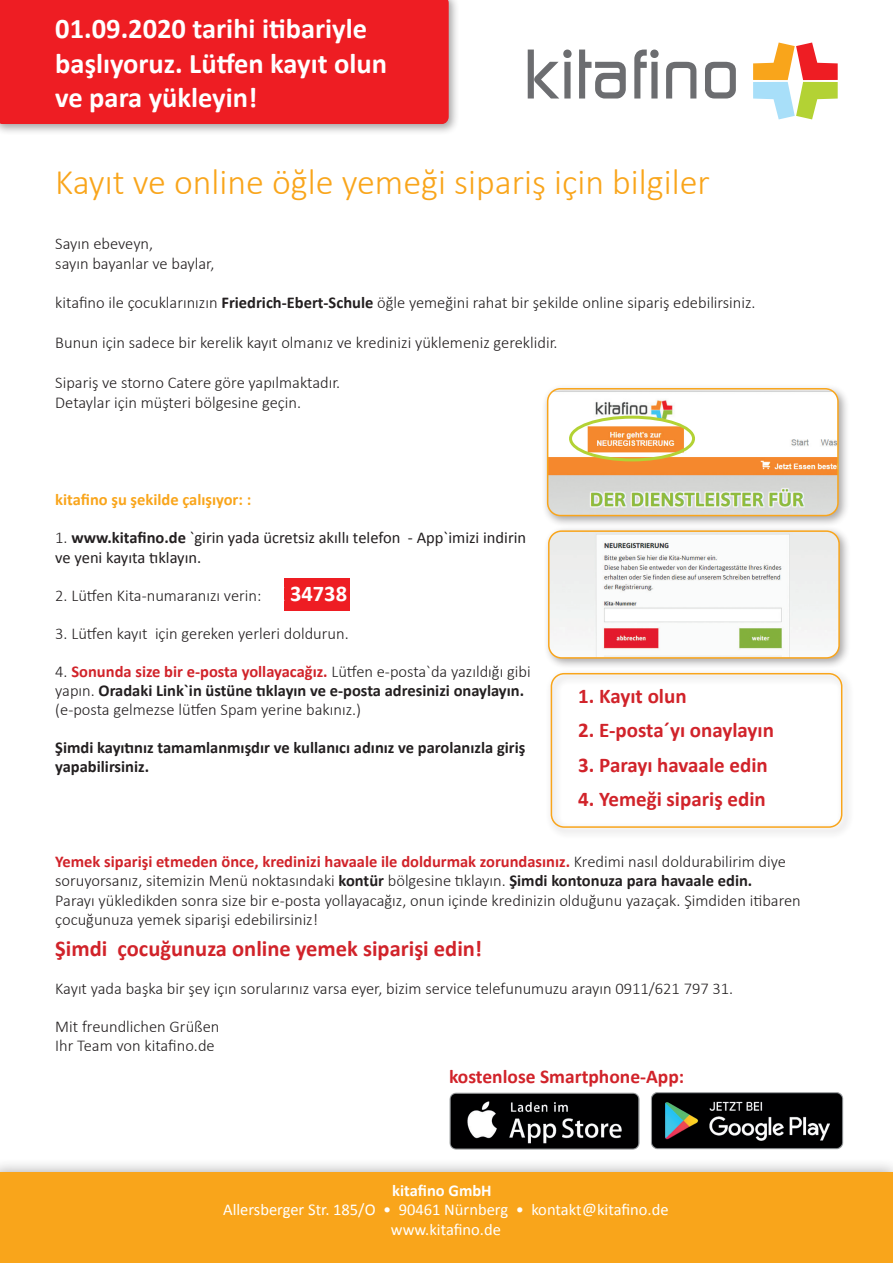
<style>
.page{position:relative;width:893px;height:1263px;background:#fff}
.page>*{position:absolute;margin:0;border:0;box-sizing:border-box;transform-origin:0 0}
.t1{font:300 36px "Calibri";color:#f9a51b}
.t2{font:700 28.5px/34.2px "Calibri";color:#fff}
.t3{font:700 22.5px "Calibri";color:#d1232a}
.t4{font:700 21px "Calibri";color:#d1232a}
.t5{font:700 19.5px "Calibri";color:#d1232a}
.t6{font:300 16.5px/19px "Calibri";color:#231f20}
.t7{font:16.5px/19px "Calibri";color:#231f20}
.t8{font:16.5px/19.8px "Calibri";color:#fff;text-align:center}
.t9{font:700 16.5px/19px "Calibri";color:#231f20}
.t10{font:700 16.5px "Calibri";color:#f9a51b}
.s1{font-style:inherit}
.s2{font-weight:700}
.s3{font-weight:300}
.s4{font-weight:700;font-size:22.5px;color:#fff}
.s5{font-weight:700;color:#d1232a}
</style>
<div class="page">
<div style="left:284px;top:578px;width:66px;height:33px;background:#ee1d23"></div>
<div style="left:0;top:1158px;width:893px;height:105px;background:#231f20;opacity:.4"></div>
<div style="left:0;top:1172px;width:892px;height:91px;background:#f9a51b"></div>
<svg style="left:528px;top:50px;width:44px;height:49px"></svg>
<svg style="left:579px;top:50px;width:47px;height:49px"></svg>
<svg style="left:634px;top:50px;width:25px;height:49px"></svg>
<svg style="left:666px;top:62px;width:30px;height:37px"></svg>
<svg style="left:705px;top:62px;width:31px;height:37px"></svg>
<svg style="left:753px;top:43px;width:85px;height:76px"></svg>
<div style="left:542px;top:383px;width:308px;height:144px;background:#231f20;opacity:.4"></div>
<img style="left:548px;top:391px;width:290px;height:124px">
<div style="left:547px;top:388px;width:292px;height:128px;border:2px solid #f9a51b;border-radius:13px"></div>
<div style="left:569px;top:416px;width:126px;height:45px;border:3px solid #b3d234;border-radius:50%"></div>
<div style="left:0;top:0;width:460px;height:135px;background:#231f20;opacity:.4"></div>
<div style="left:0;top:0;width:449px;height:124px;background:#ee1d23"></div>
<img style="left:449px;top:1092px;width:187px;height:58px">
<img style="left:636px;top:1092px;width:222px;height:73px">
<div style="left:551px;top:673px;width:291px;height:155px;border:2px solid #f9a51b;border-radius:13px"></div>
<div style="left:543px;top:525px;width:308px;height:145px;background:#231f20;opacity:.4"></div>
<img style="left:549px;top:531px;width:290px;height:127px">
<div style="left:548px;top:530px;width:292px;height:129px;border:2px solid #f9a51b;border-radius:13px"></div>
<h2 class="t2" style="left:55px;top:12px;width:333px">0<span class="s1">1</span>.0<span class="s1">9</span>.20<span class="s1">20</span> tarihi itibariyle başlıyoruz. Lütfen kayıt olun ve para yükleyin!</h2>
<h1 class="t1" style="left:55px;top:160px;width:656px">Kayıt ve online öğle yemeği sipariş için bilgiler</h1>
<p class="t6" style="left:55px;top:234px;width:161px;line-height:19.8px">Sayın ebeveyn,<br>sayın bayanlar ve baylar,</p>
<p class="t6" style="left:55px;top:293px;width:702px">kitafino ile çocuklarınızın <span class="s2">Friedrich-Ebert-Schule</span> öğle yemeğini rahat bir şekilde online sipariş edebilirsiniz.</p>
<p class="t6" style="left:55px;top:333px;width:504px">Bunun için sadece bir kerelik kayıt olmanız ve kredinizi yüklemeniz gereklidir.</p>
<p class="t6" style="left:55px;top:372px;width:287px;line-height:19.8px">Sipariş ve storno Catere göre yapılmaktadır.<br>Detaylar için müşteri bölgesine geçin.</p>
<p class="t10" style="left:55px;top:489px;width:198px">kitafino şu şekilde çalışıyor: :</p>
<p class="t7" style="left:55px;top:528px;width:472px"><span class="s3">1.</span> <span class="s2">www.kitafino.de</span> `girin yada ücretsiz akıllı telefon - App`imizi indirin ve yeni kayıta tıklayın.</p>
<p class="t6" style="left:55px;top:585px;width:293px">2. Lütfen Kita-numaranızı verin: <span class="s4">X</span> <span class="s4">34738</span></p>
<p class="t6" style="left:55px;top:624px;width:295px">3. Lütfen kayıt için gereken yerleri doldurun.</p>
<p class="t6" style="left:55px;top:662px;width:477px">4. <span class="s5">Sonunda size bir e-posta yollayacağız.</span> Lütfen e-posta`da yazıldığı gibi yapın. <span class="s2">Oradaki Link`in üstüne tıklayın ve e-posta adresinizi onaylayın. </span>(e-posta gelmezse lütfen Spam yerine bakınız.)</p>
<p class="t9" style="left:55px;top:738px;width:472px">Şimdi kayıtınız tamamlanmışdır ve kullanıcı adınız ve parolanızla giriş yapabilirsiniz.</p>
<p class="t4" style="left:578px;top:682px;width:110px">1. Kayıt olun</p>
<p class="t4" style="left:578px;top:717px;width:197px">2. E-posta´yı onaylayın</p>
<p class="t4" style="left:578px;top:751px;width:191px">3. Parayı havaale edin</p>
<p class="t4" style="left:578px;top:786px;width:189px">4. Yemeği sipariş edin</p>
<p class="t6" style="left:55px;top:852px;width:747px"><span class="s5">Yemek siparişi etmeden önce, kredinizi havaale ile doldurmak zorundasınız.</span> Kredimi nasıl doldurabilirim diye soruyorsanız, sitemizin Menü noktasındaki <span class="s2">kontür</span> bölgesine tıklayın. <span class="s2">Şimdi kontonuza para havaale edin.<br></span>Parayı yükledikden sonra size bir e-posta yollayacağız, onun içinde kredinizin olduğunu yazaçak. Şimdiden itibaren çocuğunuza yemek siparişi edebilirsiniz!</p>
<h3 class="t3" style="left:55px;top:934px;width:428px">Şimdi çocuğunuza online yemek siparişi edin!</h3>
<p class="t6" style="left:55px;top:979px;width:679px">Kayıt yada başka bir şey içın sorularınız varsa eyer, bizim service telefunumuzu arayın 0911/621 797 31.</p>
<p class="t6" style="left:55px;top:1017px;width:166px">Mit freundlichen Grüßen<br>Ihr Team von kitafino.de</p>
<p class="t5" style="left:449px;top:1064px;width:237px">kostenlose Smartphone-App:</p>
<p class="t8" style="left:223px;top:1180px;width:447px"><span class="s2">kitafino</span> <span class="s2">GmbH<br></span>Allersberger Str. 185/O • 90461 Nürnberg • kontakt@kitafino.de www.kitafino.de</p>
</div>
